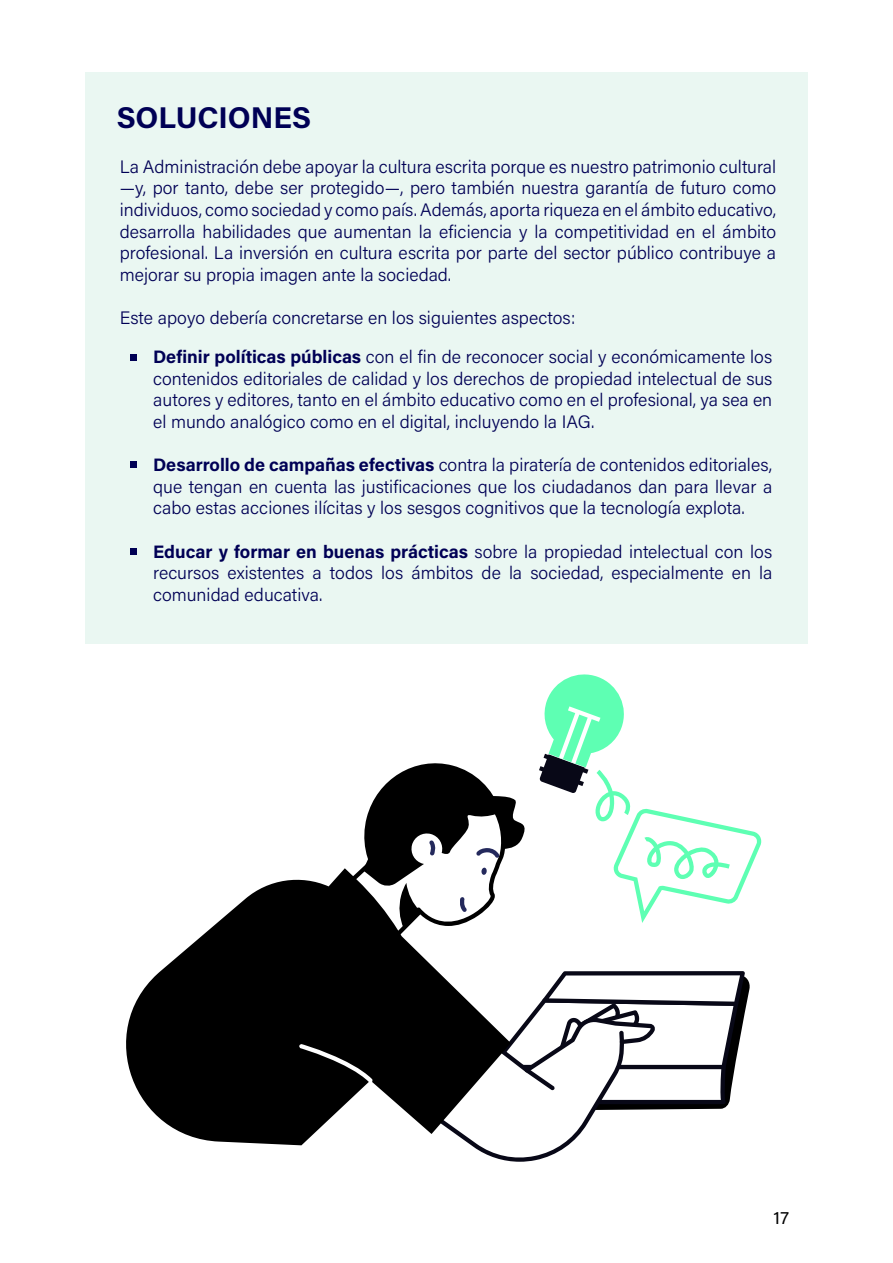
<style>
.page{position:relative;width:893px;height:1263px;background:#fff}
.page>*{position:absolute;margin:0;border:0;box-sizing:border-box;transform-origin:0 0}
.t1{font:700 30px "Acumin Pro";color:#005}
.t2{font:300 18px/21.6px "Acumin Pro";color:#005;text-align:justify}
.t3{font:18px "Acumin Pro";color:#000}
.s1{font-weight:700}
</style>
<div class="page">
<div style="left:85px;top:72px;width:723px;height:572px;background:#eaf7f2"></div>
<svg style="left:126px;top:879px;width:168px;height:266px;fill:#000"></svg>
<svg style="left:294px;top:674px;width:468px;height:488px"></svg>
<div style="left:131px;top:354px;width:6px;height:7px;background:#000054"></div>
<div style="left:131px;top:461px;width:6px;height:7px;background:#000054"></div>
<div style="left:131px;top:548px;width:6px;height:7px;background:#000054"></div>
<p class="t1" style="left:117px;top:96px;width:196px">SOLUCIONES</p>
<p class="t2" style="left:120px;top:155px;width:658px">La Administración debe apoyar la cultura escrita porque es nuestro patrimonio cultural —y, por tanto, debe ser protegido—, pero también nuestra garantía de futuro como individuos, como sociedad y como país. Además, aporta riqueza en el ámbito educativo, desarrolla habilidades que aumentan la eficiencia y la competitividad en el ámbito profesional. La inversión en cultura escrita por parte del sector público contribuye a mejorar su propia imagen ante la sociedad.</p>
<p class="t2" style="left:120px;top:306px;width:457px">Este apoyo debería concretarse en los siguientes aspectos:</p>
<p class="t2" style="left:153px;top:345px;width:621px"><span class="s1">Definir políticas públicas</span> con el fin de reconocer social y económicamente los contenidos editoriales de calidad y los derechos de propiedad intelectual de sus autores y editores, tanto en el ámbito educativo como en el profesional, ya sea en el mundo analógico como en el digital, incluyendo la IAG.</p>
<p class="t2" style="left:153px;top:453px;width:621px"><span class="s1">Desarrollo de campañas efectivas</span> contra la piratería de contenidos editoriales, que tengan en cuenta las justificaciones que los ciudadanos dan para llevar a cabo estas acciones ilícitas y los sesgos cognitivos que la tecnología explota.</p>
<p class="t2" style="left:153px;top:540px;width:621px"><span class="s1">Educar y formar en buenas prácticas</span> sobre la propiedad intelectual con los recursos existentes a todos los ámbitos de la sociedad, especialmente en la comunidad educativa.</p>
<p class="t3" style="left:774px;top:1205px;width:17px">17</p>
</div>
